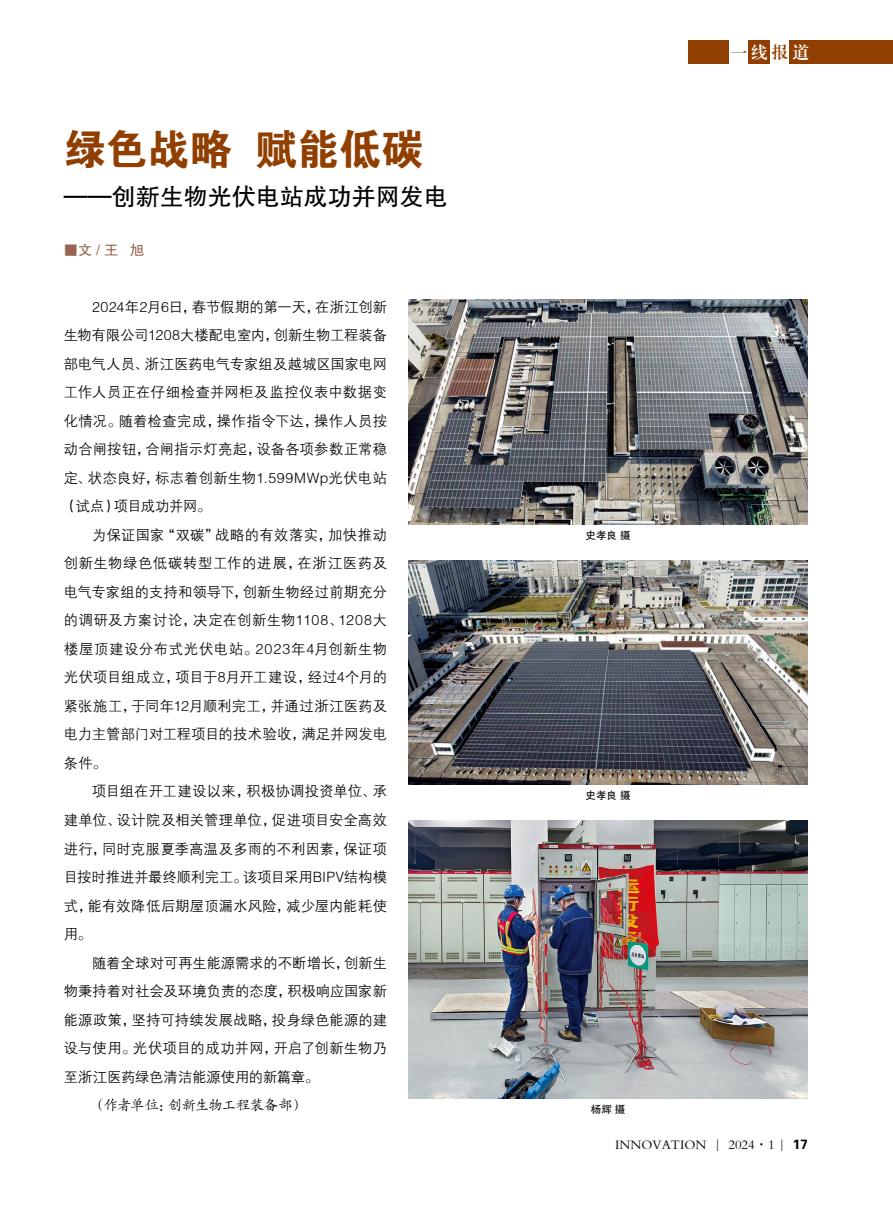
<style>
.page{position:relative;width:893px;height:1212px;background:#fff}
.page>*{position:absolute;margin:0;border:0;box-sizing:border-box;transform-origin:0 0}
.t1{font:42px "FZDHTJW GB1 0";color:#913f00}
.t2{font:24px "FZHTJW GB1 0";color:#000}
.t3{font:16.5px "FZXBSJW GB1 0";color:#913f00}
.t4{font:14.25px/28.5px "FZZDXJW GB1 0";letter-spacing:.01em;color:#000;text-align:justify}
.t5{font:14.25px "FZKTJW GB1 0";letter-spacing:-.04em;color:#000}
.t6{font:14.25px "FZHTJW GB1 0";color:#966450}
.t7{font:13.5px "FZBSK GBK1 0";color:#000}
.t8{font:10.5px "FZHTJW GB1 0";color:#000}
.s1{color:#fff}
.s2{font-family:"FZDHTJW GB1 0"}
</style>
<div class="page">
<div style="left:689px;top:40px;width:204px;height:23px;background:#913f00"></div>
<div style="left:771px;top:40px;width:18px;height:23px;background:#fff"></div>
<div style="left:730px;top:40px;width:18px;height:23px;background:#fff"></div>
<img style="left:408px;top:300px;width:400px;height:224px">
<img style="left:408px;top:560px;width:400px;height:225px">
<img style="left:408px;top:820px;width:400px;height:278px">
<h1 class="t1" style="left:64px;top:126px;width:361px">绿色战略 赋能低碳</h1>
<h2 class="t2" style="left:64px;top:184px;width:386px">——创新生物光伏电站成功并网发电</h2>
<p class="t6" style="left:64px;top:243px;width:82px">■文 / 王 旭</p>
<p class="t4" style="left:64px;top:293px;width:325px;text-indent:28px">2024年2月6日，春节假期的第一天，在浙江创新生物有限公司1208大楼配电室内，创新生物工程装备部电气人员、浙江医药电气专家组及越城区国家电网工作人员正在仔细检查并网柜及监控仪表中数据变化情况。随着检查完成，操作指令下达，操作人员按动合闸按钮，合闸指示灯亮起，设备各项参数正常稳定、状态良好，标志着创新生物1.599MWp光伏电站（试点）项目成功并网。</p>
<p class="t4" style="left:64px;top:521px;width:325px;text-indent:28px">为保证国家“双碳”战略的有效落实，加快推动创新生物绿色低碳转型工作的进展，在浙江医药及电气专家组的支持和领导下，创新生物经过前期充分的调研及方案讨论，决定在创新生物1108、1208大楼屋顶建设分布式光伏电站。2023年4月创新生物光伏项目组成立，项目于8月开工建设，经过4个月的紧张施工，于同年12月顺利完工，并通过浙江医药及电力主管部门对工程项目的技术验收，满足并网发电条件。</p>
<p class="t4" style="left:64px;top:778px;width:325px;text-indent:28px">项目组在开工建设以来，积极协调投资单位、承建单位、设计院及相关管理单位，促进项目安全高效进行，同时克服夏季高温及多雨的不利因素，保证项目按时推进并最终顺利完工。该项目采用BIPV结构模式，能有效降低后期屋顶漏水风险，减少屋内能耗使用。</p>
<p class="t4" style="left:64px;top:949px;width:325px;text-indent:28px">随着全球对可再生能源需求的不断增长，创新生物秉持着对社会及环境负责的态度，积极响应国家新能源政策，坚持可持续发展战略，投身绿色能源的建设与使用。光伏项目的成功并网，开启了创新生物乃至浙江医药绿色清洁能源使用的新篇章。</p>
<p class="t5" style="left:92px;top:1098px;width:214px">（作者单位：创新生物工程装备部）</p>
<p class="t3" style="left:730px;top:43px;width:80px">一<span class="s1">线</span>报<span class="s1">道</span></p>
<p class="t8" style="left:586px;top:529px;width:46px">史孝良 摄</p>
<p class="t8" style="left:586px;top:790px;width:46px">史孝良 摄</p>
<p class="t8" style="left:591px;top:1103px;width:36px">杨辉 摄</p>
<p class="t7" style="left:615px;top:1137px;width:194px">INNOVATION | 2024·1 | <span class="s2">17</span></p>
</div>
